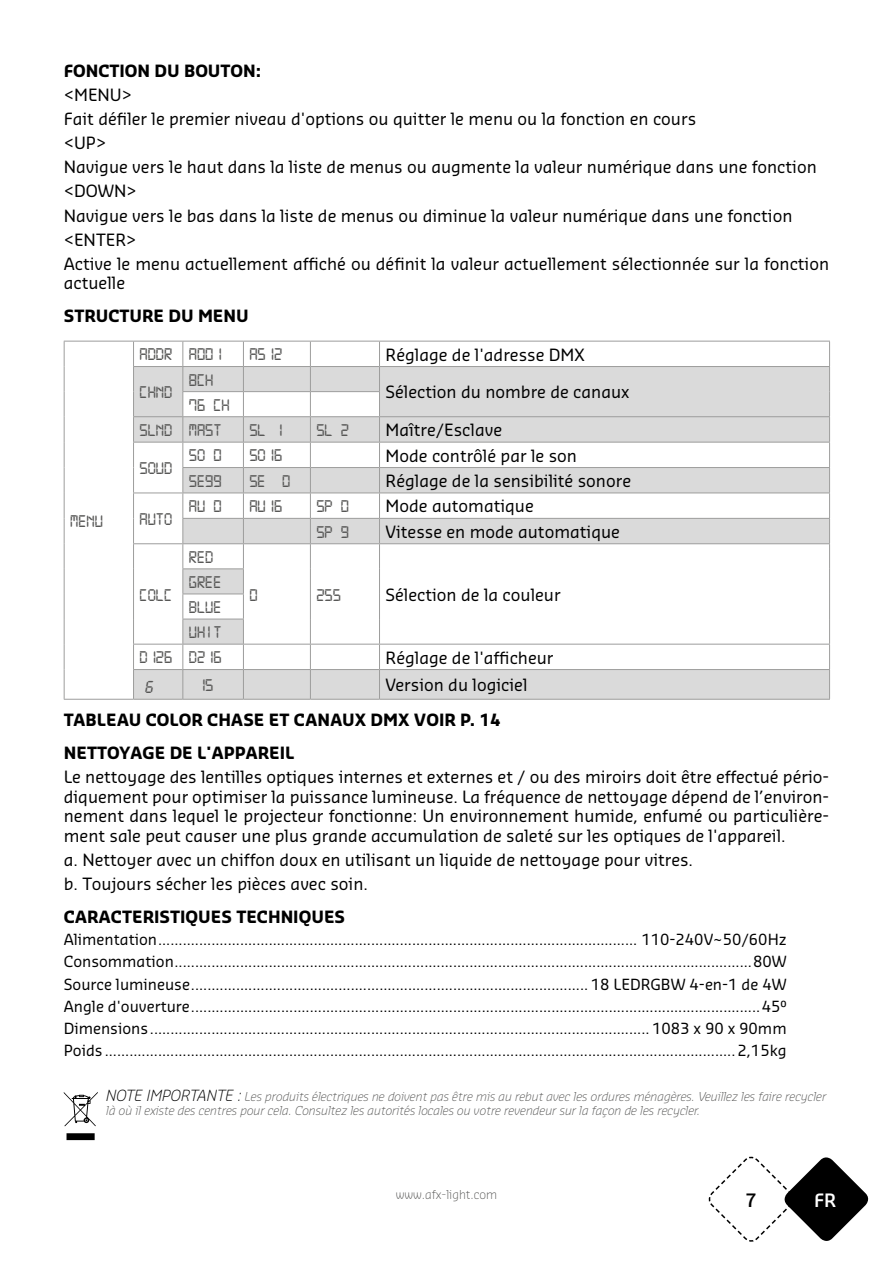
<style>
.page{position:relative;width:893px;height:1263px;background:#fff}
.page>*{position:absolute;margin:0;border:0;box-sizing:border-box;transform-origin:0 0}
.t1{font:18px/25.2px "Digital 7 Mono";color:#575756}
.t2{font:600 18px "Sansa";color:#fff}
.t3{font:600 18px "Sansa";color:#000}
.t4{font:18px "Lcd D";color:#575756}
.t5{font:16.5px/24px "Sansa";color:#000}
.t6{font:700 16.5px/32.5px "Sansa";color:#000}
.t7{font:15px/22.2px "Sansa";color:#000;text-align:justify}
.t8{font:italic 300 12px/14.4px "Sansa";color:#575756}
.t9{font:300 12px "Sansa";color:#575756}
.s1{font-size:15px;color:#000}
</style>
<div class="page">
<svg style="left:709px;top:1156px;width:160px;height:86px"></svg>
<svg style="left:134px;top:367px;width:695px;height:332px"></svg>
<hr style="left:64px;top:341px;width:70px;height:1px;background:#9d9d9c">
<hr style="left:134px;top:341px;width:49px;height:1px;background:#9d9d9c">
<hr style="left:183px;top:341px;width:60px;height:1px;background:#9d9d9c">
<hr style="left:243px;top:341px;width:67px;height:1px;background:#9d9d9c">
<hr style="left:310px;top:341px;width:69px;height:1px;background:#9d9d9c">
<hr style="left:379px;top:341px;width:451px;height:1px;background:#9d9d9c">
<hr style="left:133px;top:366px;width:50px;height:1px;background:#9d9d9c">
<hr style="left:183px;top:366px;width:60px;height:1px;background:#9d9d9c">
<hr style="left:243px;top:366px;width:67px;height:1px;background:#9d9d9c">
<hr style="left:310px;top:366px;width:69px;height:1px;background:#9d9d9c">
<hr style="left:379px;top:366px;width:451px;height:1px;background:#9d9d9c">
<hr style="left:182px;top:391px;width:61px;height:1px;background:#9d9d9c">
<hr style="left:243px;top:391px;width:67px;height:1px;background:#9d9d9c">
<hr style="left:310px;top:391px;width:70px;height:1px;background:#9d9d9c">
<hr style="left:133px;top:416px;width:50px;height:1px;background:#9d9d9c">
<hr style="left:183px;top:416px;width:60px;height:1px;background:#9d9d9c">
<hr style="left:243px;top:416px;width:67px;height:1px;background:#9d9d9c">
<hr style="left:310px;top:416px;width:69px;height:1px;background:#9d9d9c">
<hr style="left:379px;top:416px;width:451px;height:1px;background:#9d9d9c">
<hr style="left:133px;top:442px;width:50px;height:1px;background:#9d9d9c">
<hr style="left:183px;top:442px;width:60px;height:1px;background:#9d9d9c">
<hr style="left:243px;top:442px;width:67px;height:1px;background:#9d9d9c">
<hr style="left:310px;top:442px;width:69px;height:1px;background:#9d9d9c">
<hr style="left:379px;top:442px;width:451px;height:1px;background:#9d9d9c">
<hr style="left:182px;top:467px;width:61px;height:1px;background:#9d9d9c">
<hr style="left:243px;top:467px;width:67px;height:1px;background:#9d9d9c">
<hr style="left:310px;top:467px;width:69px;height:1px;background:#9d9d9c">
<hr style="left:379px;top:467px;width:451px;height:1px;background:#9d9d9c">
<hr style="left:133px;top:493px;width:50px;height:1px;background:#9d9d9c">
<hr style="left:183px;top:493px;width:60px;height:1px;background:#9d9d9c">
<hr style="left:243px;top:493px;width:67px;height:1px;background:#9d9d9c">
<hr style="left:310px;top:493px;width:69px;height:1px;background:#9d9d9c">
<hr style="left:379px;top:493px;width:451px;height:1px;background:#9d9d9c">
<hr style="left:182px;top:518px;width:61px;height:1px;background:#9d9d9c">
<hr style="left:243px;top:518px;width:67px;height:1px;background:#9d9d9c">
<hr style="left:310px;top:518px;width:69px;height:1px;background:#9d9d9c">
<hr style="left:379px;top:518px;width:451px;height:1px;background:#9d9d9c">
<hr style="left:133px;top:543px;width:50px;height:1px;background:#9d9d9c">
<hr style="left:183px;top:543px;width:60px;height:1px;background:#9d9d9c">
<hr style="left:243px;top:543px;width:67px;height:1px;background:#9d9d9c">
<hr style="left:310px;top:543px;width:69px;height:1px;background:#9d9d9c">
<hr style="left:379px;top:543px;width:451px;height:1px;background:#9d9d9c">
<hr style="left:182px;top:568px;width:62px;height:1px;background:#9d9d9c">
<hr style="left:182px;top:594px;width:62px;height:1px;background:#9d9d9c">
<hr style="left:182px;top:619px;width:62px;height:1px;background:#9d9d9c">
<svg style="left:64px;top:341px;width:1px;height:328px"></svg>
<hr style="left:133px;top:644px;width:50px;height:1px;background:#9d9d9c">
<hr style="left:183px;top:644px;width:60px;height:1px;background:#9d9d9c">
<hr style="left:243px;top:644px;width:67px;height:1px;background:#9d9d9c">
<hr style="left:310px;top:644px;width:69px;height:1px;background:#9d9d9c">
<hr style="left:379px;top:644px;width:451px;height:1px;background:#9d9d9c">
<hr style="left:64px;top:669px;width:1px;height:30px;background:#9d9d9c">
<hr style="left:133px;top:669px;width:50px;height:1px;background:#9d9d9c">
<svg style="left:133px;top:341px;width:1px;height:358px"></svg>
<hr style="left:183px;top:669px;width:60px;height:1px;background:#9d9d9c">
<svg style="left:182px;top:341px;width:1px;height:358px"></svg>
<hr style="left:243px;top:669px;width:67px;height:1px;background:#9d9d9c">
<svg style="left:243px;top:341px;width:1px;height:358px"></svg>
<hr style="left:310px;top:669px;width:69px;height:1px;background:#9d9d9c">
<svg style="left:310px;top:341px;width:1px;height:358px"></svg>
<hr style="left:379px;top:669px;width:451px;height:1px;background:#9d9d9c">
<svg style="left:379px;top:341px;width:1px;height:358px"></svg>
<svg style="left:829px;top:341px;width:1px;height:358px"></svg>
<hr style="left:64px;top:699px;width:70px;height:1px;background:#9d9d9c">
<hr style="left:134px;top:699px;width:49px;height:1px;background:#9d9d9c">
<hr style="left:183px;top:699px;width:60px;height:1px;background:#9d9d9c">
<hr style="left:243px;top:699px;width:67px;height:1px;background:#9d9d9c">
<hr style="left:310px;top:699px;width:69px;height:1px;background:#9d9d9c">
<hr style="left:379px;top:699px;width:451px;height:1px;background:#9d9d9c">
<svg style="left:64px;top:1092px;width:34px;height:48px"></svg>
<p class="t6" style="left:64px;top:54px;width:199px">FONCTION DU BOUTON:</p>
<p class="t5" style="left:64px;top:82px;width:767px">&lt;MENU&gt;<br>Fait défiler le premier niveau d'options ou quitter le menu ou la fonction en cours<br>&lt;UP&gt;<br>Navigue vers le haut dans la liste de menus ou augmente la valeur numérique dans une fonction &lt;DOWN&gt;<br>Navigue vers le bas dans la liste de menus ou diminue la valeur numérique dans une fonction &lt;ENTER&gt;<br>Active le menu actuellement affiché ou définit la valeur actuellement sélectionnée sur la fonction</p>
<p class="t5" style="left:64px;top:270px;width:63px">actuelle</p>
<p class="t6" style="left:64px;top:299px;width:187px">STRUCTURE DU MENU</p>
<p class="t1" style="left:140px;top:342px;width:84px">ADDR A001</p>
<p class="t1" style="left:249px;top:342px;width:34px">A512</p>
<p class="t5" style="left:385px;top:342px;width:201px">Réglage de l'adresse DMX</p>
<p class="t1" style="left:140px;top:380px;width:34px">CHND</p>
<p class="t1" style="left:189px;top:367px;width:26px">8CH</p>
<p class="t5" style="left:385px;top:379px;width:245px">Sélection du nombre de canaux</p>
<p class="t1" style="left:140px;top:392px;width:92px;text-indent:49px">76 CH<br>SLND MAST</p>
<p class="t1" style="left:249px;top:417px;width:34px">SL 1</p>
<p class="t1" style="left:316px;top:417px;width:34px">SL 2</p>
<p class="t5" style="left:385px;top:417px;width:118px">Maître/Esclave</p>
<p class="t1" style="left:70px;top:508px;width:34px">MENU</p>
<p class="t1" style="left:140px;top:456px;width:34px">SOUD</p>
<p class="t1" style="left:140px;top:506px;width:34px">AUTO</p>
<p class="t1" style="left:189px;top:443px;width:34px">SO 0</p>
<p class="t1" style="left:249px;top:443px;width:34px">SO16</p>
<p class="t5" style="left:385px;top:443px;width:193px">Mode contrôlé par le son</p>
<p class="t1" style="left:189px;top:468px;width:34px">SE99</p>
<p class="t1" style="left:249px;top:468px;width:42px">SE 0</p>
<p class="t5" style="left:385px;top:468px;width:247px">Réglage de la sensibilité sonore</p>
<p class="t1" style="left:189px;top:494px;width:34px">AU 0</p>
<p class="t1" style="left:249px;top:494px;width:34px">AU16</p>
<p class="t1" style="left:316px;top:494px;width:34px">SP 0</p>
<p class="t5" style="left:385px;top:493px;width:150px">Mode automatique</p>
<p class="t1" style="left:316px;top:519px;width:34px">SP 9</p>
<p class="t5" style="left:385px;top:519px;width:236px">Vitesse en mode automatique</p>
<p class="t1" style="left:189px;top:544px;width:26px">RED</p>
<p class="t1" style="left:140px;top:569px;width:84px;text-align:right">GREE<br>BLUE<br>UHIT<br>D126 D216</p>
<p class="t1" style="left:140px;top:582px;width:34px">COLC</p>
<p class="t1" style="left:249px;top:582px;width:10px">0</p>
<p class="t1" style="left:316px;top:582px;width:26px">255</p>
<p class="t5" style="left:385px;top:582px;width:177px">Sélection de la couleur</p>
<p class="t5" style="left:385px;top:645px;width:170px">Réglage de l'afficheur</p>
<p class="t4" style="left:144px;top:678px;width:10px">6</p>
<p class="t1" style="left:197px;top:672px;width:18px">15</p>
<p class="t5" style="left:385px;top:672px;width:143px">Version du logiciel</p>
<p class="t6" style="left:64px;top:703px;width:438px">TABLEAU COLOR CHASE ET CANAUX DMX VOIR P. 14<br>NETTOYAGE DE L'APPAREIL</p>
<p class="t5" style="left:64px;top:766px;width:767px;line-height:19.8px;text-align:justify">Le nettoyage des lentilles optiques internes et externes et / ou des miroirs doit être effectué pério&shy;diquement pour optimiser la puissance lumineuse. La fréquence de nettoyage dépend de l’environ&shy;nement dans lequel le projecteur fonctionne: Un environnement humide, enfumé ou particulière&shy;ment sale peut causer une plus grande accumulation de saleté sur les optiques de l'appareil.</p>
<p class="t5" style="left:64px;top:847px;width:631px">a. Nettoyer avec un chiffon doux en utilisant un liquide de nettoyage pour vitres. b. Toujours sécher les pièces avec soin.</p>
<p class="t6" style="left:64px;top:900px;width:283px">CARACTERISTIQUES TECHNIQUES</p>
<p class="t7" style="left:64px;top:928px;width:724px">Alimentation..................................................................................................................... 110-240V~50/60Hz Consommation.............................................................................................................................................80W Source lumineuse................................................................................................. 18 LEDRGBW 4-en-1 de 4W Angle d'ouverture...........................................................................................................................................45° Dimensions.......................................................................................................................... 1083 x 90 x 90mm Poids ..........................................................................................................................................................2,15kg</p>
<p class="t8" style="left:106px;top:1089px;width:721px"><span class="s1">NOTE IMPORTANTE :</span> Les produits électriques ne doivent pas être mis au rebut avec les ordures ménagères. Veuillez les faire recycler là où il existe des centres pour cela. Consultez les autorités locales ou votre revendeur sur la façon de les recycler.</p>
<p class="t9" style="left:396px;top:1187px;width:103px">www.afx-light.com</p>
<p class="t3" style="left:746px;top:1188px;width:13px">7</p>
<p class="t2" style="left:814px;top:1188px;width:24px">FR</p>
</div>
